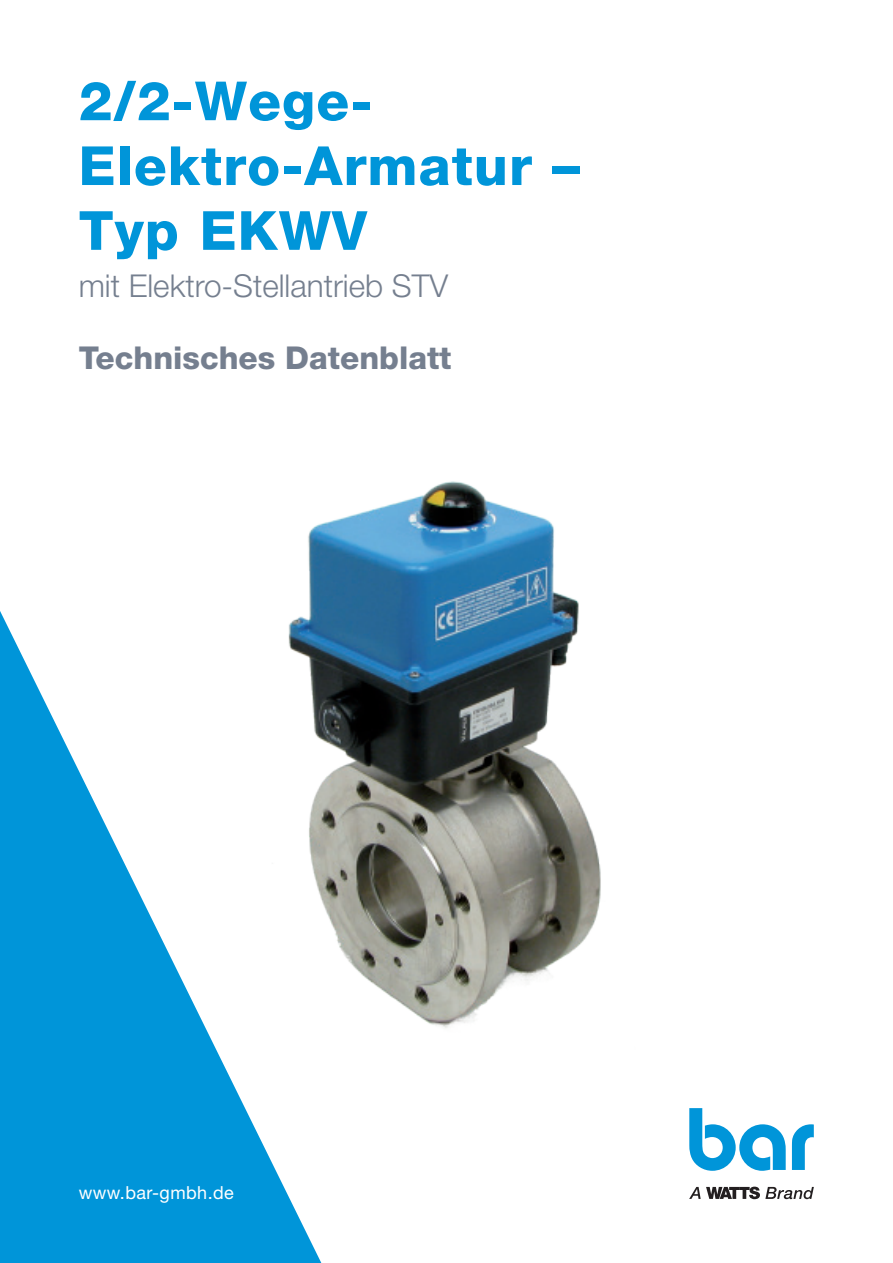
<style>
.page{position:relative;width:893px;height:1263px;background:#fff}
.page>*{position:absolute;margin:0;border:0;box-sizing:border-box;transform-origin:0 0}
.t1{font:800 54px/64.8px "Helvetica Neue LT Std";letter-spacing:.02em;color:#0095d9}
.t2{font:300 31.5px "Helvetica Neue LT Std";color:#757f8f}
.t3{font:800 31.5px "Helvetica Neue LT Std";color:#757f8f}
.t4{font:18px "Helvetica Neue LT Std";letter-spacing:.025em;color:#fff}
</style>
<div class="page">
<svg style="left:0;top:611px;width:321px;height:652px;fill:#0095d9"></svg>
<svg style="left:689px;top:1108px;width:97px;height:63px"></svg>
<svg style="left:792px;top:1124px;width:22px;height:46px"></svg>
<svg style="left:689px;top:1186px;width:125px;height:13px"></svg>
<img style="left:233px;top:481px;width:368px;height:568px">
<p class="t1" style="left:79px;top:68px;width:503px">2/2-Wege-<br>Elektro-Armatur –<br>Typ EKWV</p>
<p class="t2" style="left:79px;top:266px;width:371px">mit Elektro-Stellantrieb STV</p>
<p class="t3" style="left:79px;top:339px;width:374px">Technisches Datenblatt</p>
<p class="t4" style="left:79px;top:1182px;width:157px">www.bar-gmbh.de</p>
</div>
